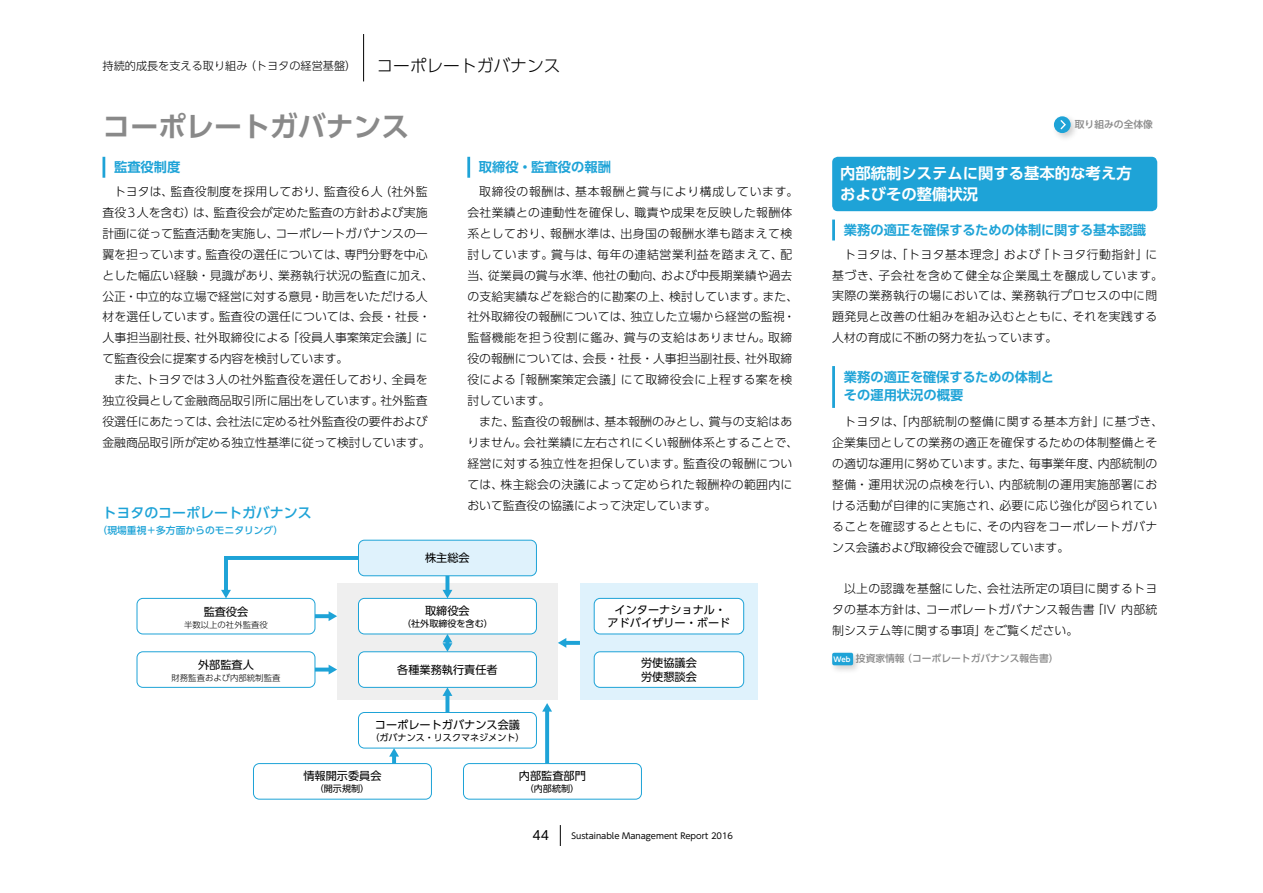
<style>
.page{position:relative;width:1263px;height:893px;background:#fff}
.page>*{position:absolute;margin:0;border:0;box-sizing:border-box;transform-origin:0 0}
.t1{font:700 27.9px "UD Shin Go Pro De";color:#898989}
.t2{font:300 16.8px "UD Shin Go Pro";color:#000}
.t3{font:700 15.3px/21px "UD Shin Go Pro De";color:#fff}
.t4{font:500 13.95px "UD Shin Go Pro";color:#1ea3d7}
.t5{font:700 13.2px/18.1px "UD Shin Go Pro De";color:#1ea3d7}
.t6{font:12.6px "UD Shin Go Pro";color:#000}
.t7{font:300 11.85px/21px "UD Shin Go Pro";letter-spacing:.015em;color:#000}
.t8{font:300 11.85px/21px "UD Shin Go Pro";letter-spacing:-.01em;color:#000}
.t9{font:11.1px/13.8px "UD Shin Go Pro";color:#000;text-align:center}
.t10{font:300 11.1px "UD Shin Go Pro";color:#000}
.t11{font:500 9.75px "UD Shin Go Pro";color:#898989}
.t12{font:500 9.75px "UD Shin Go Pro";color:#1ea3d7}
.t13{font:9px "UD Shin Go Pro";color:#000}
.t14{font:8.4px "UD Shin Go Pro";color:#000}
.t15{font:300 8.4px "UD Shin Go Pro";color:#000}
.s1{font-family:"UD Shin Go Pro De";font-weight:700;font-size:7.05px;color:#fff}
</style>
<div class="page">
<svg style="left:832px;top:156px;width:325px;height:56px"></svg>
<div style="left:832px;top:157px;width:325px;height:54px;background:#1ea3d7;border-radius:6px"></div>
<hr style="left:467px;top:157px;width:3px;height:21px;background:#1ea3d7">
<hr style="left:832px;top:366px;width:3px;height:21px;background:#1ea3d7">
<hr style="left:832px;top:387px;width:3px;height:21px;background:#1ea3d7">
<hr style="left:832px;top:220px;width:3px;height:20px;background:#1ea3d7">
<div style="left:337px;top:583px;width:221px;height:117px;background:#efefef"></div>
<div style="left:580px;top:583px;width:178px;height:117px;background:#dff2fc"></div>
<div style="left:358px;top:540px;width:178px;height:36px;background:#dff2fc;border-radius:6px"></div>
<div style="left:358px;top:540px;width:179px;height:36px;border:1px solid #1ea3d7;border-radius:6px"></div>
<div style="left:358px;top:712px;width:179px;height:37px;border:1px solid #1ea3d7;border-radius:6px"></div>
<div style="left:253px;top:763px;width:179px;height:37px;border:1px solid #1ea3d7;border-radius:6px"></div>
<div style="left:463px;top:763px;width:179px;height:37px;border:1px solid #1ea3d7;border-radius:6px"></div>
<div style="left:358px;top:598px;width:178px;height:36px;background:#fff;border-radius:6px"></div>
<div style="left:358px;top:598px;width:179px;height:36px;border:1px solid #1ea3d7;border-radius:6px"></div>
<div style="left:594px;top:598px;width:150px;height:36px;background:#fff;border-radius:6px"></div>
<div style="left:594px;top:598px;width:150px;height:36px;border:1px solid #1ea3d7;border-radius:6px"></div>
<div style="left:594px;top:652px;width:150px;height:35px;background:#fff;border-radius:6px"></div>
<div style="left:594px;top:651px;width:150px;height:37px;border:1px solid #1ea3d7;border-radius:6px"></div>
<div style="left:358px;top:652px;width:178px;height:35px;background:#fff;border-radius:6px"></div>
<div style="left:358px;top:651px;width:179px;height:37px;border:1px solid #1ea3d7;border-radius:6px"></div>
<div style="left:137px;top:598px;width:178px;height:36px;border:1px solid #1ea3d7;border-radius:6px"></div>
<div style="left:137px;top:651px;width:178px;height:37px;border:1px solid #1ea3d7;border-radius:6px"></div>
<svg style="left:445px;top:576px;width:4px;height:14px"></svg>
<svg style="left:442px;top:590px;width:10px;height:8px"></svg>
<svg style="left:221px;top:554px;width:141px;height:44px"></svg>
<svg style="left:442px;top:634px;width:10px;height:18px"></svg>
<svg style="left:445px;top:696px;width:4px;height:16px"></svg>
<svg style="left:442px;top:687px;width:10px;height:9px"></svg>
<svg style="left:389px;top:748px;width:10px;height:16px"></svg>
<svg style="left:545px;top:712px;width:4px;height:52px"></svg>
<svg style="left:542px;top:703px;width:10px;height:9px"></svg>
<svg style="left:315px;top:614px;width:14px;height:4px"></svg>
<svg style="left:329px;top:611px;width:8px;height:10px"></svg>
<svg style="left:566px;top:641px;width:14px;height:4px"></svg>
<svg style="left:558px;top:638px;width:8px;height:10px"></svg>
<hr style="left:315px;top:668px;width:15px;height:3px;background:#1ea3d7">
<svg style="left:329px;top:665px;width:8px;height:9px"></svg>
<hr style="left:103px;top:157px;width:2px;height:21px;background:#1ea3d7">
<svg style="left:560px;top:825px;width:1px;height:21px"></svg>
<hr style="left:363px;top:34px;width:1px;height:47px;background:#000">
<div style="left:829px;top:649px;width:33px;height:25px;background:#000;opacity:.19"></div>
<div style="left:831px;top:650px;width:228px;height:19px;background:#fff"></div>
<div style="left:1051px;top:113px;width:28px;height:29px;background:#000;opacity:.19"></div>
<svg style="left:1053px;top:116px;width:26px;height:18px"></svg>
<p class="t10" style="left:103px;top:57px;width:255px">持続的成長を支える取り組み（トヨタの経営基盤）</p>
<h2 class="t2" style="left:376px;top:52px;width:186px">コーポレートガバナンス</h2>
<h1 class="t1" style="left:103px;top:103px;width:308px">コーポレートガバナンス</h1>
<p class="t5" style="left:114px;top:158px;width:68px">監査役制度</p>
<p class="t7" style="left:102px;top:180px;width:333px;text-indent:12px">トヨタは、監査役制度を採用しており、監査役6人（社外監査役3人を含む）は、監査役会が定めた監査の方針および実施計画に従って監査活動を実施し、コーポレートガバナンスの一翼を担っています。監査役の選任については、専門分野を中心とした幅広い経験・見識があり、業務執行状況の監査に加え、公正・中立的な立場で経営に対する意見・助言をいただける人材を選任しています。監査役の選任については、会長・社長・人事担当副社長、社外取締役による「役員人事案策定会議」にて監査役会に提案する内容を検討しています。</p>
<p class="t8" style="left:102px;top:369px;width:330px;text-indent:12px">また、トヨタでは3人の社外監査役を選任しており、全員を独立役員として金融商品取引所に届出をしています。社外監査役選任にあたっては、会社法に定める社外監査役の要件および金融商品取引所が定める独立性基準に従って検討しています。</p>
<p class="t4" style="left:103px;top:501px;width:211px">トヨタのコーポレートガバナンス</p>
<p class="t12" style="left:98px;top:522px;width:187px">（現場重視＋多方面からのモニタリング）</p>
<p class="t5" style="left:479px;top:158px;width:133px">取締役・監査役の報酬</p>
<p class="t7" style="left:467px;top:180px;width:332px;text-indent:12px">取締役の報酬は、基本報酬と賞与により構成しています。会社業績との連動性を確保し、職責や成果を反映した報酬体系としており、報酬水準は、出身国の報酬水準も踏まえて検討しています。賞与は、毎年の連結営業利益を踏まえて、配当、従業員の賞与水準、他社の動向、および中長期業績や過去の支給実績などを総合的に勘案の上、検討しています。また、社外取締役の報酬については、独立した立場から経営の監視・監督機能を担う役割に鑑み、賞与の支給はありません。取締役の報酬については、会長・社長・人事担当副社長、社外取締役による「報酬案策定会議」にて取締役会に上程する案を検討しています。</p>
<p class="t7" style="left:467px;top:411px;width:332px;text-indent:12px">また、監査役の報酬は、基本報酬のみとし、賞与の支給はありません。会社業績に左右されにくい報酬体系とすることで、経営に対する独立性を担保しています。監査役の報酬については、株主総会の決議によって定められた報酬枠の範囲内において監査役の協議によって決定しています。</p>
<p class="t9" style="left:204px;top:604px;width:46px">監査役会</p>
<p class="t15" style="left:184px;top:618px;width:85px">半数以上の社外監査役</p>
<p class="t9" style="left:198px;top:658px;width:57px">外部監査人</p>
<p class="t15" style="left:172px;top:671px;width:110px">財務監査および内部統制監査</p>
<p class="t9" style="left:425px;top:551px;width:46px">株主総会</p>
<p class="t9" style="left:425px;top:604px;width:46px">取締役会</p>
<p class="t13" style="left:402px;top:616px;width:92px">（社外取締役を含む）</p>
<p class="t9" style="left:397px;top:663px;width:102px">各種業務執行責任者</p>
<p class="t9" style="left:375px;top:718px;width:147px">コーポレートガバナンス会議</p>
<p class="t13" style="left:370px;top:731px;width:156px">（ガバナンス・リスクマネジメント）</p>
<p class="t9" style="left:303px;top:769px;width:80px">情報開示委員会</p>
<p class="t13" style="left:315px;top:782px;width:56px">（開示規制）</p>
<p class="t9" style="left:519px;top:769px;width:68px">内部監査部門</p>
<p class="t13" style="left:525px;top:782px;width:56px">（内部統制）</p>
<p class="t9" style="left:607px;top:602px;width:124px">インターナショナル・アドバイザリー・ボード</p>
<p class="t9" style="left:641px;top:655px;width:57px;text-align:left">労使協議会労使懇談会</p>
<p class="t6" style="left:532px;top:825px;width:18px">44</p>
<p class="t14" style="left:571px;top:829px;width:163px">Sustainable Management Report 2016</p>
<p class="t11" style="left:1075px;top:117px;width:80px">取り組みの全体像</p>
<p class="t3" style="left:840px;top:163px;width:293px">内部統制システムに関する基本的な考え方およびその整備状況</p>
<p class="t5" style="left:844px;top:221px;width:304px">業務の適正を確保するための体制に関する基本認識</p>
<p class="t7" style="left:832px;top:243px;width:332px;text-indent:12px">トヨタは、「トヨタ基本理念」および「トヨタ行動指針」に基づき、子会社を含めて健全な企業風土を醸成しています。実際の業務執行の場においては、業務執行プロセスの中に問題発見と改善の仕組みを組み込むとともに、それを実践する人材の育成に不断の努力を払っています。</p>
<p class="t5" style="left:844px;top:367px;width:212px">業務の適正を確保するための体制とその運用状況の概要</p>
<p class="t7" style="left:832px;top:411px;width:333px;text-indent:12px">トヨタは、「内部統制の整備に関する基本方針」に基づき、企業集団としての業務の適正を確保するための体制整備とその適切な運用に努めています。また、毎事業年度、内部統制の整備・運用状況の点検を行い、内部統制の運用実施部署における活動が自律的に実施され、必要に応じ強化が図られていることを確認するとともに、その内容をコーポレートガバナンス会議および取締役会で確認しています。</p>
<p class="t7" style="left:832px;top:578px;width:327px;text-align:justify;text-indent:12px">以上の認識を基盤にした、会社法所定の項目に関するトヨタの基本方針は、コーポレートガバナンス報告書「IV 内部統制システム等に関する事項」をご覧ください。</p>
<p class="t11" style="left:833px;top:650px;width:227px"><span class="s1">Web</span> 投資家情報（コーポレートガバナンス報告書）</p>
</div>
